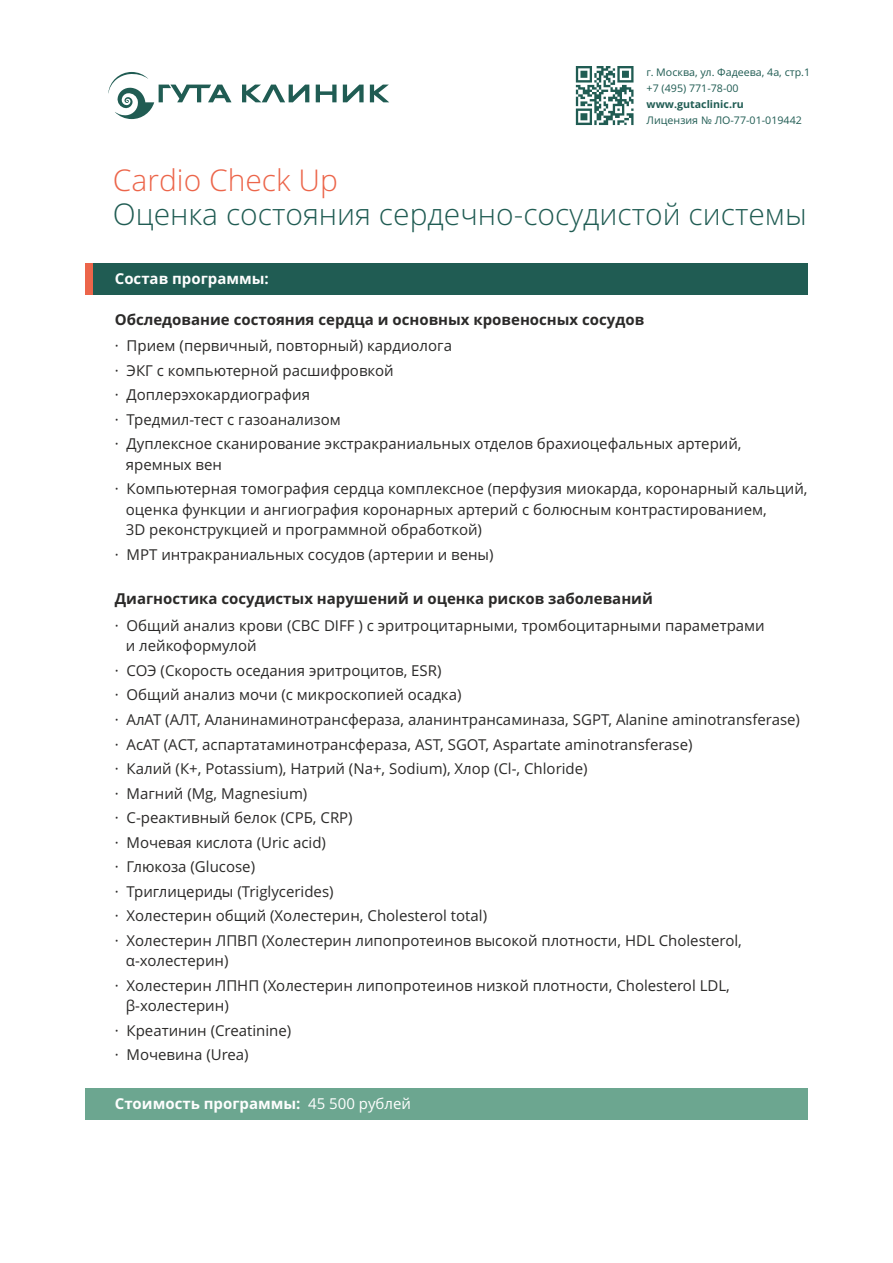
<style>
.page{position:relative;width:893px;height:1263px;background:#fff}
.page>*{position:absolute;margin:0;border:0;box-sizing:border-box;transform-origin:0 0}
.t1{font:300 30px "Open Sans";color:#205c53}
.t2{font:300 30px "Open Sans";color:#ec654a}
.t3{font:15px/20.4px "Open Sans";color:#2b2a29}
.t4{font:700 15px "Open Sans";color:#2b2a29}
.t5{font:700 15px "Open Sans";color:#fefefe}
.t6{font:10.5px/16.2px "Open Sans";color:#205c53}
.t7{font:700 10.5px "Open Sans";color:#205c53}
.s1{font-weight:400}
</style>
<div class="page">
<div style="left:85px;top:1088px;width:723px;height:31px;background:#6ca690"></div>
<div style="left:85px;top:263px;width:723px;height:32px;background:#205c53"></div>
<div style="left:85px;top:263px;width:8px;height:32px;background:#ec654a"></div>
<svg style="left:108px;top:72px;width:281px;height:47px"></svg>
<svg style="left:576px;top:66px;width:57px;height:59px"></svg>
<p class="t6" style="left:647px;top:65px;width:165px">г. Москва, ул. Фадеева, 4а, стр.1 +7 (495) 771-78-00</p>
<p class="t7" style="left:647px;top:100px;width:99px">www.gutaclinic.ru</p>
<p class="t6" style="left:647px;top:113px;width:157px">Лицензия № ЛО-77-01-019442</p>
<h1 class="t2" style="left:113px;top:168px;width:226px">Cardio Check Up</h1>
<h1 class="t1" style="left:113px;top:202px;width:695px">Оценка состояния сердечно-сосудистой системы</h1>
<p class="t5" style="left:115px;top:272px;width:156px">Состав программы:</p>
<p class="t4" style="left:115px;top:313px;width:531px">Обследование состояния сердца и основных кровеносных сосудов</p>
<p class="t3" style="left:115px;top:337px;width:339px">· Прием (первичный, повторный) кардиолога</p>
<p class="t3" style="left:115px;top:361px;width:280px">· ЭКГ с компьютерной расшифровкой</p>
<p class="t3" style="left:115px;top:386px;width:197px">· Доплерэхокардиография</p>
<p class="t3" style="left:126px;top:435px;width:617px;text-indent:-11px">· Дуплексное сканирование экстракраниальных отделов брахиоцефальных артерий, яремных вен</p>
<p class="t3" style="left:115px;top:410px;width:228px">· Тредмил-тест с газоанализом</p>
<p class="t3" style="left:126px;top:480px;width:683px;text-indent:-11px">· Компьютерная томография сердца комплексное (перфузия миокарда, коронарный кальций, оценка функции и ангиография коронарных артерий с болюсным контрастированием,<br>3D реконструкцией и программной обработкой)</p>
<p class="t3" style="left:115px;top:545px;width:380px">· МРТ интракраниальных сосудов (артерии и вены)</p>
<p class="t4" style="left:115px;top:593px;width:540px">Диагностика сосудистых нарушений и оценка рисков заболеваний</p>
<p class="t3" style="left:126px;top:617px;width:640px;text-indent:-11px">· Общий анализ крови (CBC DIFF ) с эритроцитарными, тромбоцитарными параметрами и лейкоформулой</p>
<p class="t3" style="left:115px;top:662px;width:328px">· СОЭ (Скорость оседания эритроцитов, ESR)</p>
<p class="t3" style="left:115px;top:711px;width:687px">· АлАТ (АЛТ, Аланинаминотрансфераза, аланинтрансаминаза, SGPT, Alanine aminotransferase)</p>
<p class="t3" style="left:115px;top:686px;width:348px">· Общий анализ мочи (с микроскопией осадка)</p>
<p class="t3" style="left:115px;top:735px;width:579px">· АсАТ (АСТ, аспартатаминотрансфераза, AST, SGOT, Aspartate aminotransferase)</p>
<p class="t3" style="left:115px;top:784px;width:194px">· Магний (Мg, Magnesium)</p>
<p class="t3" style="left:115px;top:760px;width:474px">· Калий (К+, Potassium), Натрий (Na+, Sodium), Хлор (Сl-, Chloride)</p>
<p class="t3" style="left:115px;top:809px;width:239px">· С-реактивный белок (СРБ, CRP)</p>
<p class="t3" style="left:115px;top:831px;width:213px;line-height:24.5px">· Мочевая кислота (Uric acid) · Глюкоза (Glucose)</p>
<p class="t3" style="left:115px;top:882px;width:220px">· Триглицериды (Triglycerides)</p>
<p class="t3" style="left:115px;top:907px;width:374px">· Холестерин общий (Холестерин, Cholesterol total)</p>
<p class="t3" style="left:126px;top:931px;width:617px;text-indent:-11px">· Холестерин ЛПВП (Холестерин липопротеинов высокой плотности, HDL Cholesterol, α-холестерин)</p>
<p class="t3" style="left:126px;top:976px;width:605px;text-indent:-11px">· Холестерин ЛПНП (Холестерин липопротеинов низкой плотности, Cholesterol LDL, β-холестерин)</p>
<p class="t3" style="left:115px;top:1019px;width:178px;line-height:24.5px">· Креатинин (Creatinine) · Мочевина (Urea)</p>
<p class="t5" style="left:115px;top:1097px;width:298px">Стоимость программы: <span class="s1">45 500 рублей</span></p>
</div>
